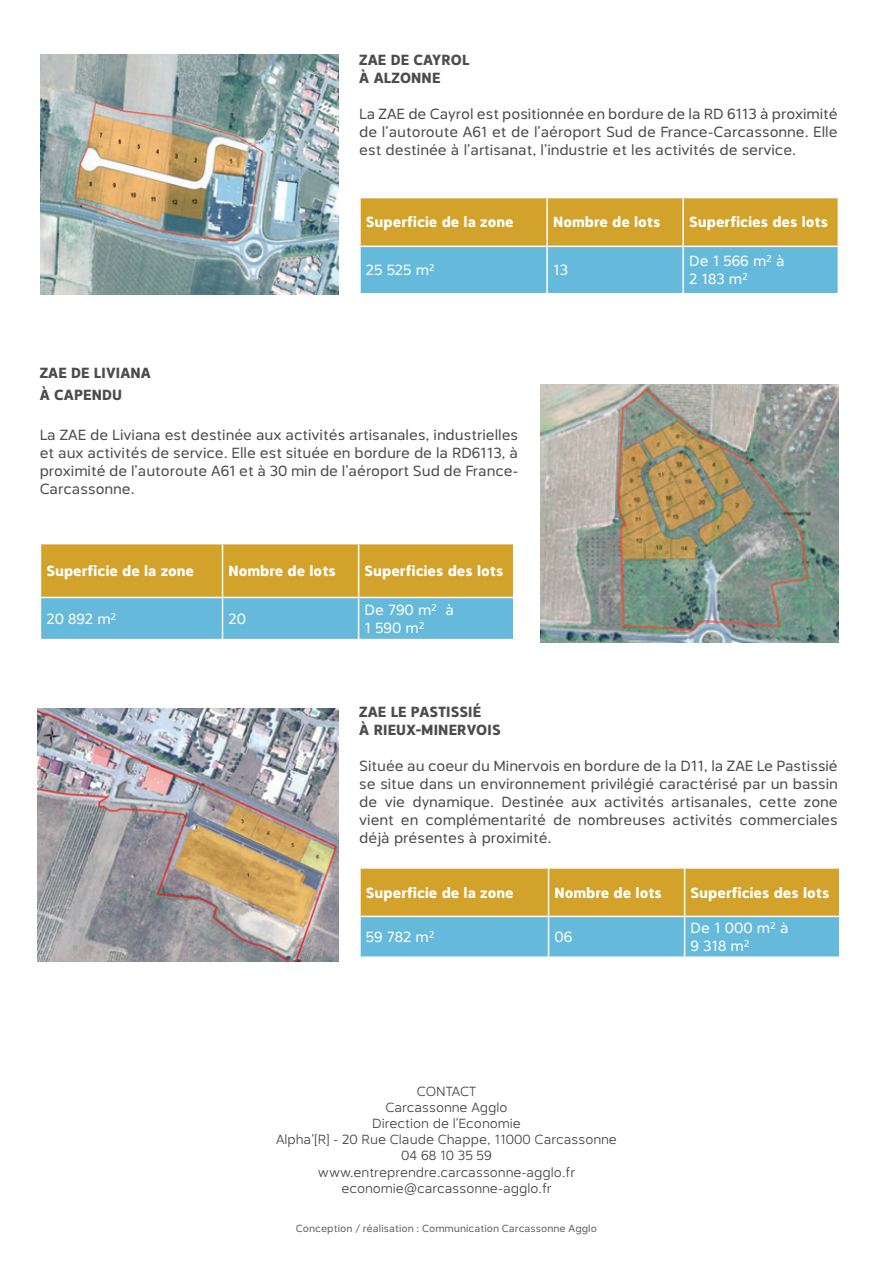
<style>
.page{position:relative;width:893px;height:1263px;background:#fff}
.page>*{position:absolute;margin:0;border:0;box-sizing:border-box;transform-origin:0 0}
.t1{font:15px/18px "Catesque";color:#4b4c4d;text-align:justify}
.t2{font:900 15px "Catesque";color:#fff}
.t3{font:15px/18px "Catesque";color:#fff}
.t4{font:900 15px/18px "Catesque";letter-spacing:.01em;color:#4b4c4d}
.t5{font:300 13.5px/16.2px "Catesque";color:#3e3e3f;text-align:center}
.t6{font:10.5px "Catesque";color:#636366}
</style>
<div class="page">
<svg style="left:361px;top:198px;width:477px;height:95px;background:#9dae82"></svg>
<hr style="left:546px;top:247px;width:2px;height:46px;background:#fff">
<hr style="left:682px;top:247px;width:2px;height:46px;background:#fff">
<hr style="left:546px;top:198px;width:2px;height:48px;background:#fff">
<hr style="left:682px;top:198px;width:2px;height:48px;background:#fff">
<hr style="left:361px;top:246px;width:186px;height:1px;background:#fff">
<hr style="left:547px;top:246px;width:136px;height:1px;background:#fff">
<hr style="left:683px;top:246px;width:155px;height:1px;background:#fff">
<svg style="left:41px;top:544px;width:472px;height:95px;background:#a3ad79"></svg>
<hr style="left:222px;top:598px;width:1px;height:41px;background:#fff">
<hr style="left:358px;top:598px;width:1px;height:41px;background:#fff">
<hr style="left:222px;top:544px;width:1px;height:53px;background:#fff">
<hr style="left:358px;top:544px;width:1px;height:53px;background:#fff">
<hr style="left:41px;top:597px;width:182px;height:1px;background:#fff">
<hr style="left:223px;top:597px;width:136px;height:1px;background:#fff">
<hr style="left:359px;top:597px;width:154px;height:1px;background:#fff">
<svg style="left:361px;top:869px;width:478px;height:87px;background:#a1ad7b"></svg>
<hr style="left:548px;top:917px;width:1px;height:39px;background:#fff">
<hr style="left:684px;top:917px;width:1px;height:39px;background:#fff">
<hr style="left:548px;top:869px;width:1px;height:47px;background:#fff">
<hr style="left:684px;top:869px;width:1px;height:47px;background:#fff">
<hr style="left:361px;top:916px;width:188px;height:1px;background:#fff">
<hr style="left:549px;top:916px;width:136px;height:1px;background:#fff">
<hr style="left:685px;top:916px;width:154px;height:1px;background:#fff">
<img style="left:40px;top:55px;width:298px;height:239px">
<img style="left:540px;top:385px;width:299px;height:257px">
<img style="left:37px;top:709px;width:301px;height:252px">
<p class="t4" style="left:359px;top:51px;width:112px">ZAE DE CAYROL<br>À ALZONNE</p>
<p class="t1" style="left:359px;top:105px;width:480px">La ZAE de Cayrol est positionnée en bordure de la RD 6113 à proximité de l’autoroute A61 et de l’aéroport Sud de France-Carcassonne. Elle est destinée à l’artisanat, l’industrie et les activités de service.</p>
<p class="t2" style="left:366px;top:214px;width:149px">Superficie de la zone</p>
<p class="t2" style="left:553px;top:214px;width:109px">Nombre de lots</p>
<p class="t2" style="left:689px;top:214px;width:141px">Superficies des lots</p>
<p class="t3" style="left:366px;top:261px;width:70px">25 525 m²</p>
<p class="t3" style="left:553px;top:261px;width:16px">13</p>
<p class="t3" style="left:689px;top:252px;width:97px">De 1 566 m² à<br>2 183 m²</p>
<p class="t4" style="left:40px;top:363px;width:113px;line-height:21.6px">ZAE DE LIVIANA<br>À CAPENDU</p>
<p class="t1" style="left:40px;top:426px;width:480px">La ZAE de Liviana est destinée aux activités artisanales, industrielles et aux activités de service. Elle est située en bordure de la RD6113, à proximité de l’autoroute A61 et à 30 min de l’aéroport Sud de France-Carcassonne.</p>
<p class="t2" style="left:46px;top:562px;width:149px">Superficie de la zone</p>
<p class="t2" style="left:229px;top:562px;width:109px">Nombre de lots</p>
<p class="t2" style="left:365px;top:562px;width:141px">Superficies des lots</p>
<p class="t3" style="left:46px;top:610px;width:72px">20 892 m²</p>
<p class="t3" style="left:229px;top:610px;width:19px">20</p>
<p class="t3" style="left:365px;top:601px;width:91px">De 790 m² à<br>1 590 m²</p>
<p class="t4" style="left:359px;top:703px;width:143px">ZAE LE PASTISSIÉ<br>À RIEUX-MINERVOIS</p>
<p class="t1" style="left:359px;top:757px;width:480px">Située au coeur du Minervois en bordure de la D11, la ZAE Le Pastissié se situe dans un environnement privilégié caractérisé par un bassin de vie dynamique. Destinée aux activités artisanales, cette zone vient en complémentarité de nombreuses activités commerciales déjà présentes à proximité.</p>
<p class="t2" style="left:366px;top:884px;width:149px">Superficie de la zone</p>
<p class="t2" style="left:555px;top:884px;width:109px">Nombre de lots</p>
<p class="t2" style="left:691px;top:884px;width:141px">Superficies des lots</p>
<p class="t3" style="left:366px;top:928px;width:70px">59 782 m²</p>
<p class="t3" style="left:555px;top:928px;width:19px">06</p>
<p class="t3" style="left:691px;top:919px;width:100px">De 1 000 m² à<br>9 318 m²</p>
<p class="t5" style="left:276px;top:1083px;width:342px">CONTACT<br>Carcassonne Agglo<br>Direction de l’Economie<br>Alpha’[R] - 20 Rue Claude Chappe, 11000 Carcassonne<br>04 68 10 35 59 www.entreprendre.carcassonne-agglo.fr economie@carcassonne-agglo.fr</p>
<p class="t6" style="left:296px;top:1222px;width:302px">Conception / réalisation : Communication Carcassonne Agglo</p>
</div>
